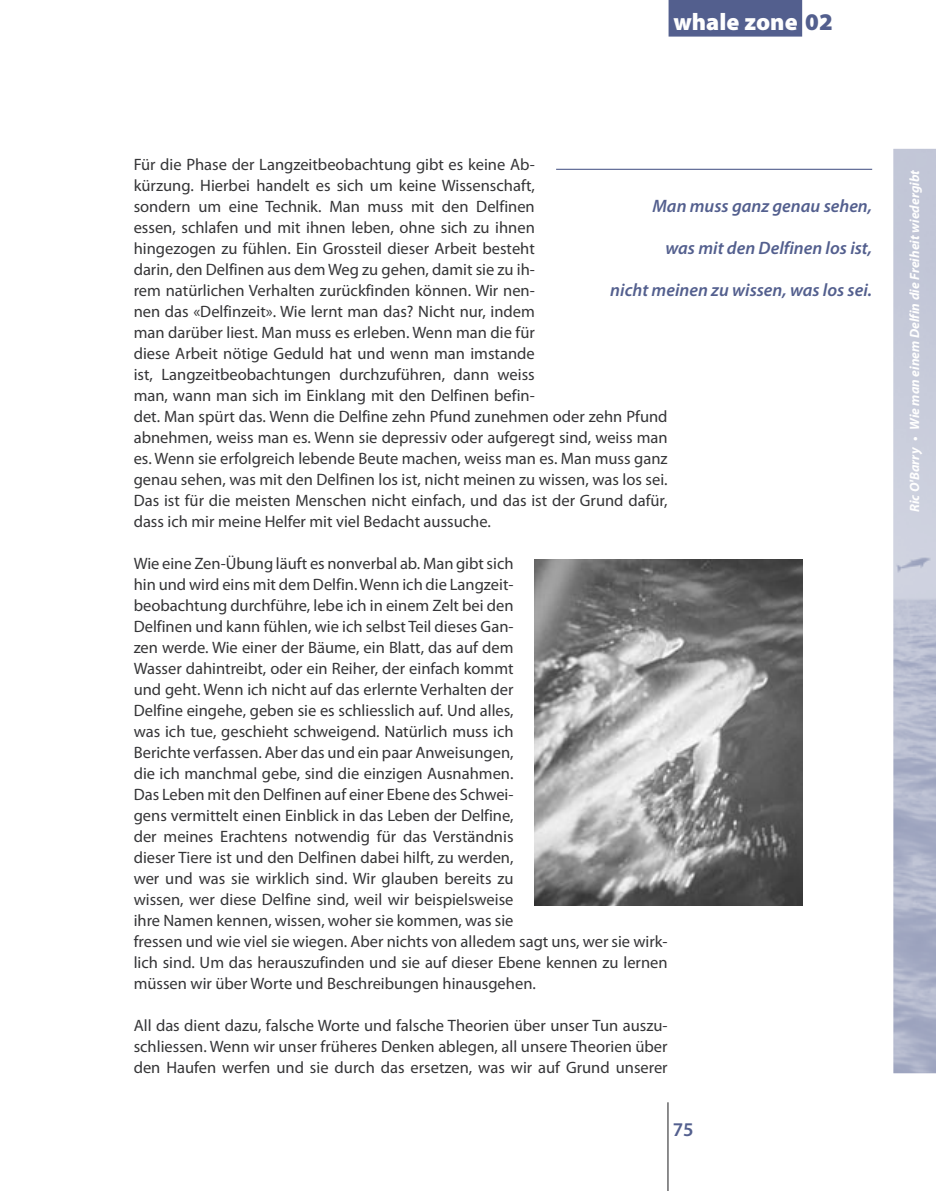
<style>
.page{position:relative;width:936px;height:1191px;background:#fff}
.page>*{position:absolute;margin:0;border:0;box-sizing:border-box;transform-origin:0 0}
.t1{font:900 24px "Myriad Pro";color:#fefefe}
.t2{font:600 19.5px "Myriad Pro";color:#535f8e}
.t3{font:italic 600 18px "Myriad Pro";color:#535f8e}
.t4{font:16.5px/21px "Myriad Pro";color:#353537}
.t5{font:italic 700 13.5px "Myriad Pro";color:#fefefe}
.s1{color:#535f8e}
</style>
<div class="page">
<img style="left:893px;top:149px;width:42px;height:924px">
<img style="left:535px;top:560px;width:267px;height:345px">
<hr style="left:667px;top:1102px;width:1px;height:89px;background:#353537">
<div style="left:668px;top:0;width:134px;height:37px;background:#535f8e"></div>
<hr style="left:556px;top:169px;width:316px;height:1px;background:#535f8e">
<h1 class="t1" style="left:673px;top:9px;width:161px">whale zone <span class="s1">02</span></h1>
<p class="t4" style="left:134px;top:154px;width:535px">Für die Phase der Langzeitbeobachtung gibt es keine Ab-<br>kürzung. Hierbei handelt es sich um keine Wissenschaft,<br>sondern um eine Technik. Man muss mit den Delfinen<br>essen, schlafen und mit ihnen leben, ohne sich zu ihnen<br>hingezogen zu fühlen. Ein Grossteil dieser Arbeit besteht<br>darin, den Delfinen aus dem Weg zu gehen, damit sie zu ih-<br>rem natürlichen Verhalten zurückfinden können. Wir nen-<br>nen das «Delfinzeit». Wie lernt man das? Nicht nur, indem<br>man darüber liest. Man muss es erleben. Wenn man die für<br>diese Arbeit nötige Geduld hat und wenn man imstande<br>ist, Langzeitbeobachtungen durchzuführen, dann weiss<br>man, wann man sich im Einklang mit den Delfinen befin-<br>det. Man spürt das. Wenn die Delfine zehn Pfund zunehmen oder zehn Pfund abnehmen, weiss man es. Wenn sie depressiv oder aufgeregt sind, weiss man es. Wenn sie erfolgreich lebende Beute machen, weiss man es. Man muss ganz genau sehen, was mit den Delfinen los ist, nicht meinen zu wissen, was los sei.<br>Das ist für die meisten Menschen nicht einfach, und das ist der Grund dafür, dass ich mir meine Helfer mit viel Bedacht aussuche.</p>
<p class="t4" style="left:134px;top:553px;width:535px">Wie eine Zen-Übung läuft es nonverbal ab. Man gibt sich<br>hin und wird eins mit dem Delfin. Wenn ich die Langzeit-<br>beobachtung durchführe, lebe ich in einem Zelt bei den<br>Delfinen und kann fühlen, wie ich selbst Teil dieses Gan-<br>zen werde. Wie einer der Bäume, ein Blatt, das auf dem<br>Wasser dahintreibt, oder ein Reiher, der einfach kommt<br>und geht. Wenn ich nicht auf das erlernte Verhalten der<br>Delfine eingehe, geben sie es schliesslich auf. Und alles,<br>was ich tue, geschieht schweigend. Natürlich muss ich<br>Berichte verfassen. Aber das und ein paar Anweisungen,<br>die ich manchmal gebe, sind die einzigen Ausnahmen.<br>Das Leben mit den Delfinen auf einer Ebene des Schwei-<br>gens vermittelt einen Einblick in das Leben der Delfine,<br>der meines Erachtens notwendig für das Verständnis<br>dieser Tiere ist und den Delfinen dabei hilft, zu werden,<br>wer und was sie wirklich sind. Wir glauben bereits zu<br>wissen, wer diese Delfine sind, weil wir beispielsweise<br>ihre Namen kennen, wissen, woher sie kommen, was sie<br>fressen und wie viel sie wiegen. Aber nichts von alledem sagt uns, wer sie wirk&shy;lich sind. Um das herauszufinden und sie auf dieser Ebene kennen zu lernen müssen wir über Worte und Beschreibungen hinausgehen.</p>
<p class="t4" style="left:134px;top:1015px;width:535px;text-align:justify">All das dient dazu, falsche Worte und falsche Theorien über unser Tun auszu&shy;schliessen. Wenn wir unser früheres Denken ablegen, all unsere Theorien über den Haufen werfen und sie durch das ersetzen, was wir auf Grund unserer</p>
<p class="t3" style="left:652px;top:196px;width:221px">Man muss ganz genau sehen,</p>
<p class="t3" style="left:665px;top:238px;width:208px">was mit den Delfinen los ist,</p>
<p class="t3" style="left:610px;top:280px;width:263px">nicht meinen zu wissen, was los sei.</p>
<p class="t2" style="left:672px;top:1118px;width:22px">75</p>
<p class="t5" style="left:907px;top:512px;width:344px;rotate:-90deg">Ric O'Barry • Wie man einem Delfin die Freiheit wiedergibt</p>
</div>
